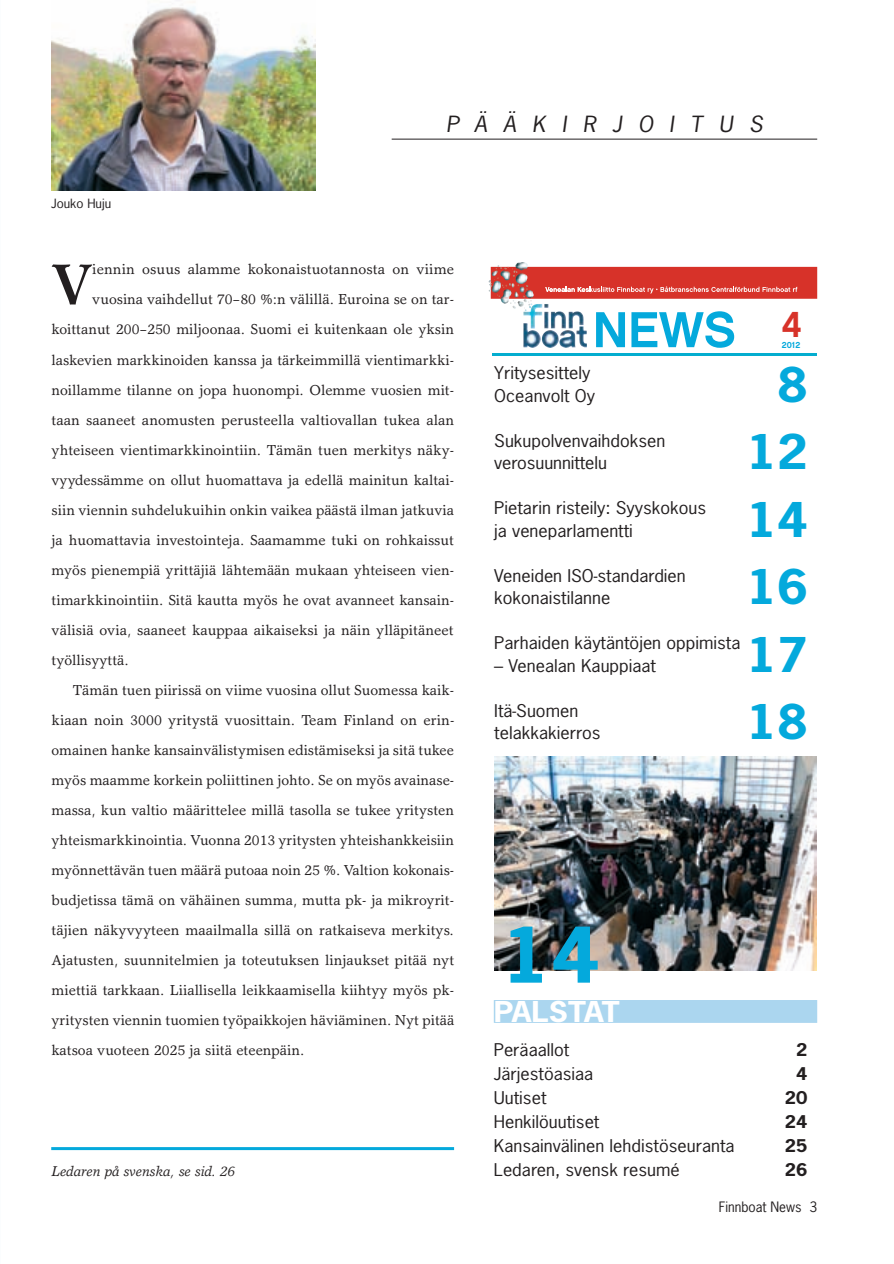
<style>
.page{position:relative;width:894px;height:1264px;background:#fff}
.page>*{position:absolute;margin:0;border:0;box-sizing:border-box;transform-origin:0 0}
.t1{font:700 72px "News Gothic Std";color:#04a9dc;scale:1.1 1}
.t2{font:700 58.2px "Garth Graphic";color:#231f20;scale:.9 1}
.t3{font:700 45px "News Gothic Std";color:#04a9dc;scale:1.1 1}
.t4{font:36.15px "Chalet New York Nineteen Sixty";color:#d73229}
.t5{font:700 27px "News Gothic Std";letter-spacing:-.025em;color:#fff;scale:1.15 1}
.t6{font:italic 21px "News Gothic Std";letter-spacing:.7em;color:#231f20;scale:1.1 1}
.t7{font:16.5px/22.5px "News Gothic Std";color:#231f20;scale:1.1 1}
.t8{font:700 16.5px "News Gothic Std";color:#231f20;scale:1.1 1}
.t9{font:14.55px "Garth Graphic";color:#231f20}
.t10{font:italic 14.25px "Garth Graphic";color:#231f20}
.t11{font:13.5px "News Gothic Std";color:#231f20}
.t12{font:12px "News Gothic Std";color:#231f20;scale:1.1 1}
.t13{font:8.85px "Chalet New York Nineteen Sixty";color:#04a9dc}
</style>
<div class="page">
<img style="left:52px;top:2px;width:263px;height:189px">
<hr style="left:391px;top:139px;width:426px;height:1px;background:#231f20">
<svg style="left:596px;top:312px;width:29px;height:35px"></svg>
<svg style="left:631px;top:311px;width:103px;height:37px"></svg>
<svg style="left:488px;top:262px;width:329px;height:41px"></svg>
<img style="left:510px;top:299px;width:22px;height:8px">
<hr style="left:491px;top:353px;width:325px;height:3px;background:#04adcf">
<div style="left:493px;top:999px;width:324px;height:23px;background:#abd6ef;border:2px solid #abd6ef"></div>
<hr style="left:51px;top:1146px;width:403px;height:3px;background:#04a9dc">
<img style="left:494px;top:756px;width:322px;height:214px">
<p class="t12" style="left:51px;top:196px;width:56px">Jouko Huju</p>
<h3 class="t6" style="left:446px;top:111px;width:289px">PÄÄKIRJOITUS</h3>
<h2 class="t2" style="left:52px;top:249px;width:47px">V</h2>
<p class="t9" style="left:92px;top:260px;width:363px">iennin osuus alamme kokonaistuotannosta on viime</p>
<p class="t9" style="left:92px;top:290px;width:363px">vuosina vaihdellut 70–80 %:n välillä. Euroina se on tar-</p>
<p class="t9" style="left:52px;top:320px;width:404px">koittanut 200–250 miljoonaa. Suomi ei kuitenkaan ole yksin</p>
<p class="t9" style="left:52px;top:350px;width:404px">laskevien markkinoiden kanssa ja tärkeimmillä vientimarkki-</p>
<p class="t9" style="left:52px;top:380px;width:404px">noillamme tilanne on jopa huonompi. Olemme vuosien mit-</p>
<p class="t9" style="left:52px;top:410px;width:404px">taan saaneet anomusten perusteella valtiovallan tukea alan</p>
<p class="t9" style="left:52px;top:440px;width:404px">yhteiseen vientimarkkinointiin. Tämän tuen merkitys näky-</p>
<p class="t9" style="left:52px;top:470px;width:404px">vyydessämme on ollut huomattava ja edellä mainitun kaltai-</p>
<p class="t9" style="left:52px;top:500px;width:404px">siin viennin suhdelukuihin onkin vaikea päästä ilman jatkuvia</p>
<p class="t9" style="left:52px;top:530px;width:404px">ja huomattavia investointeja. Saamamme tuki on rohkaissut</p>
<p class="t9" style="left:52px;top:560px;width:404px">myös pienempiä yrittäjiä lähtemään mukaan yhteiseen vien-</p>
<p class="t9" style="left:52px;top:590px;width:404px">timarkkinointiin. Sitä kautta myös he ovat avanneet kansain-</p>
<p class="t9" style="left:52px;top:620px;width:403px">välisiä ovia, saaneet kauppaa aikaiseksi ja näin ylläpitäneet</p>
<p class="t9" style="left:52px;top:650px;width:79px">työllisyyttä.</p>
<p class="t9" style="left:73px;top:680px;width:382px">Tämän tuen piirissä on viime vuosina ollut Suomessa kaik-</p>
<p class="t9" style="left:52px;top:710px;width:404px">kiaan noin 3000 yritystä vuosittain. Team Finland on erin-</p>
<p class="t9" style="left:52px;top:740px;width:404px">omainen hanke kansainvälistymisen edistämiseksi ja sitä tukee</p>
<p class="t9" style="left:52px;top:770px;width:404px">myös maamme korkein poliittinen johto. Se on myös avainase-</p>
<p class="t9" style="left:52px;top:800px;width:404px">massa, kun valtio määrittelee millä tasolla se tukee yritysten</p>
<p class="t9" style="left:52px;top:830px;width:404px">yhteismarkkinointia. Vuonna 2013 yritysten yhteishankkeisiin</p>
<p class="t9" style="left:52px;top:860px;width:404px">myönnettävän tuen määrä putoaa noin 25 %. Valtion kokonais-</p>
<p class="t9" style="left:52px;top:890px;width:404px">budjetissa tämä on vähäinen summa, mutta pk- ja mikroyrit-</p>
<p class="t9" style="left:52px;top:920px;width:403px">täjien näkyvyyteen maailmalla sillä on ratkaiseva merkitys.</p>
<p class="t9" style="left:52px;top:950px;width:404px">Ajatusten, suunnitelmien ja toteutuksen linjaukset pitää nyt</p>
<p class="t9" style="left:52px;top:980px;width:404px">miettiä tarkkaan. Liiallisella leikkaamisella kiihtyy myös pk-</p>
<p class="t9" style="left:52px;top:1010px;width:404px">yritysten viennin tuomien työpaikkojen häviäminen. Nyt pitää</p>
<p class="t9" style="left:52px;top:1040px;width:254px">katsoa vuoteen 2025 ja siitä eteenpäin.</p>
<p class="t10" style="left:52px;top:1162px;width:185px">Ledaren på svenska, se sid. 26</p>
<h3 class="t4" style="left:781px;top:303px;width:22px">4</h3>
<p class="t13" style="left:781px;top:339px;width:20px">2012</p>
<p class="t7" style="left:494px;top:361px;width:93px">Yritysesittely<br>Oceanvolt Oy</p>
<h3 class="t3" style="left:777px;top:355px;width:29px">8</h3>
<p class="t7" style="left:494px;top:429px;width:157px">Sukupolvenvaihdoksen verosuunnittelu</p>
<h3 class="t3" style="left:746px;top:422px;width:57px">12</h3>
<p class="t7" style="left:494px;top:496px;width:194px">Pietarin risteily: Syyskokous ja veneparlamentti</p>
<h3 class="t3" style="left:746px;top:490px;width:57px">14</h3>
<p class="t7" style="left:494px;top:564px;width:176px">Veneiden ISO-standardien kokonaistilanne</p>
<h3 class="t3" style="left:746px;top:557px;width:57px">16</h3>
<p class="t7" style="left:494px;top:631px;width:225px">Parhaiden käytäntöjen oppimista</p>
<p class="t7" style="left:494px;top:654px;width:149px">– Venealan Kauppiaat</p>
<h3 class="t3" style="left:746px;top:625px;width:57px">17</h3>
<p class="t7" style="left:494px;top:699px;width:98px">Itä-Suomen telakkakierros</p>
<h3 class="t3" style="left:746px;top:692px;width:57px">18</h3>
<h1 class="t1" style="left:501px;top:907px;width:91px">14</h1>
<h3 class="t5" style="left:493px;top:993px;width:111px">PALSTAT</h3>
<p class="t7" style="left:493px;top:1037px;width:70px">Peräaallot</p>
<p class="t8" style="left:796px;top:1038px;width:12px">2</p>
<p class="t7" style="left:493px;top:1061px;width:92px">Järjestöasiaa</p>
<p class="t8" style="left:796px;top:1062px;width:12px">4</p>
<p class="t7" style="left:493px;top:1085px;width:49px">Uutiset</p>
<p class="t8" style="left:784px;top:1086px;width:22px">20</p>
<p class="t7" style="left:493px;top:1109px;width:97px">Henkilöuutiset</p>
<p class="t8" style="left:784px;top:1110px;width:22px">24</p>
<p class="t7" style="left:493px;top:1133px;width:220px">Kansainvälinen lehdistöseuranta</p>
<p class="t8" style="left:784px;top:1134px;width:22px">25</p>
<p class="t7" style="left:493px;top:1157px;width:170px">Ledaren, svensk resumé</p>
<p class="t8" style="left:784px;top:1158px;width:22px">26</p>
<p class="t11" style="left:718px;top:1197px;width:100px">Finnboat News 3</p>
</div>
